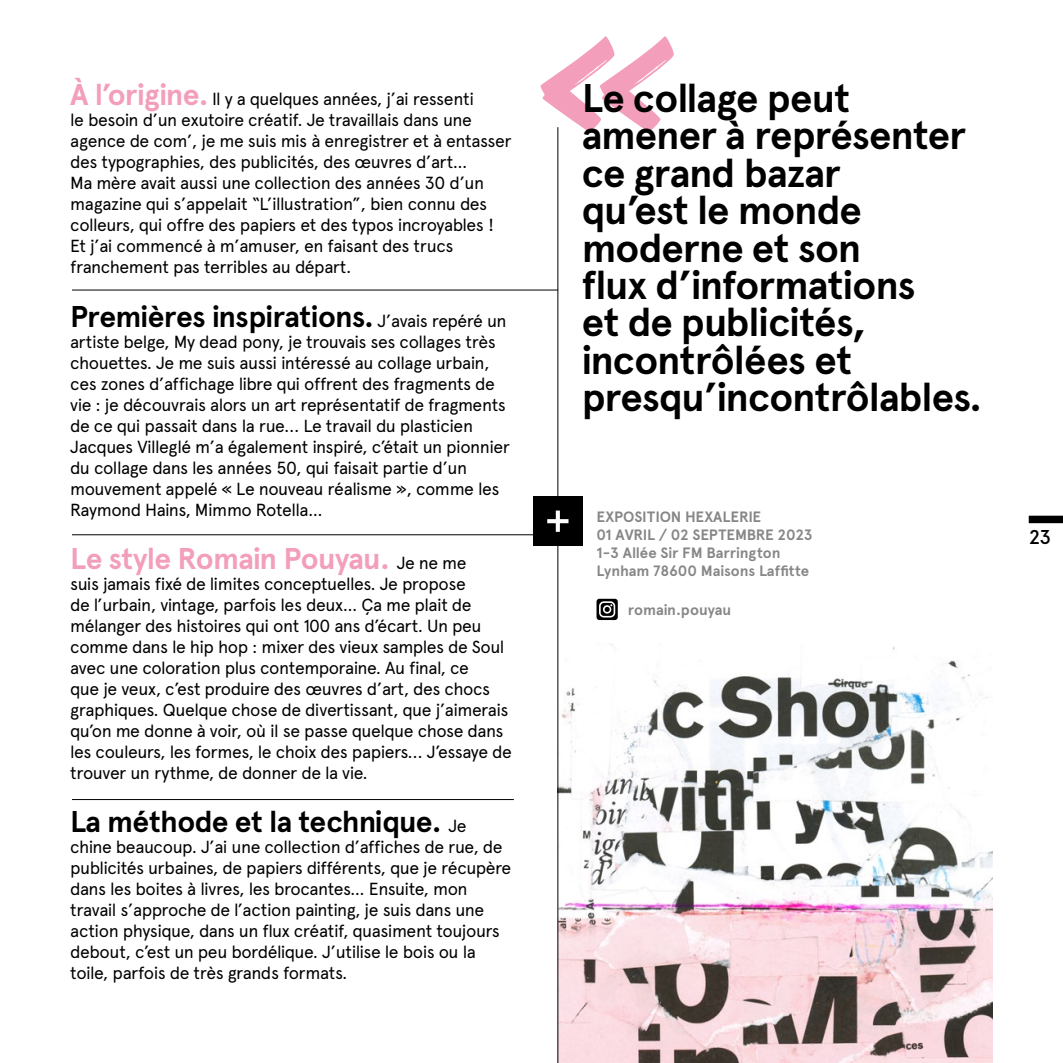
<style>
.page{position:relative;width:1063px;height:1063px;background:#fff}
.page>*{position:absolute;margin:0;border:0;box-sizing:border-box;transform-origin:0 0}
.t1{font:700 40px/37.5px "Apercu Pro";letter-spacing:-.025em;color:#000}
.t2{font:700 30px "Apercu Pro";letter-spacing:-.025em;color:#000}
.t3{font:700 30px "Apercu Pro";letter-spacing:-.025em;color:#f39eba}
.t4{font:500 20px "Apercu Pro";color:#000}
.t5{font:17.5px/21px "Apercu Pro";letter-spacing:-.03em;color:#000}
.t6{font:700 15px/18px "Apercu Pro";letter-spacing:-.005em;color:#878787}
.s1{font-weight:700;font-size:30px;color:#f39eba}
.s2{font-weight:400;font-size:17.5px}
.s3{font-weight:400;font-size:17.5px;color:#000}
</style>
<div class="page">
<div style="left:1029px;top:516px;width:34px;height:7px;background:#000"></div>
<svg style="left:540px;top:36px;width:134px;height:96px"></svg>
<img style="left:558px;top:643px;width:434px;height:420px">
<hr style="left:557px;top:127px;width:1px;height:936px;background:#000">
<hr style="left:72px;top:290px;width:486px;height:1px;background:#000">
<hr style="left:72px;top:534px;width:486px;height:1px;background:#000">
<hr style="left:72px;top:799px;width:442px;height:1px;background:#000">
<svg style="left:597px;top:599px;width:21px;height:21px"></svg>
<div style="left:533px;top:497px;width:49px;height:49px;background:#000"></div>
<svg style="left:547px;top:511px;width:22px;height:21px"></svg>
<p class="t5" style="left:70px;top:88px;width:443px"><span class="s1">À l’origine.</span> Il y a quelques années, j’ai ressenti<br>le besoin d’un exutoire créatif. Je travaillais dans une agence de com’, je me suis mis à enregistrer et à entasser des typographies, des publicités, des œuvres d’art…<br>Ma mère avait aussi une collection des années 30 d’un magazine qui s’appelait “L’illustration”, bien connu des colleurs, qui offre des papiers et des typos incroyables !<br>Et j’ai commencé à m’amuser, en faisant des trucs franchement pas terribles au départ.</p>
<p class="t2" style="left:70px;top:294px;width:438px">Premières inspirations. <span class="s2">J’avais repéré un</span></p>
<p class="t5" style="left:70px;top:330px;width:441px">artiste belge, My dead pony, je trouvais ses collages très chouettes. Je me suis aussi intéressé au collage urbain, ces zones d’affichage libre qui offrent des fragments de vie : je découvrais alors un art représentatif de fragments de ce qui passait dans la rue... Le travail du plasticien Jacques Villeglé m’a également inspiré, c’était un pionnier du collage dans les années 50, qui faisait partie d’un mouvement appelé « Le nouveau réalisme », comme les Raymond Hains, Mimmo Rotella…</p>
<p class="t3" style="left:70px;top:536px;width:398px">Le style Romain Pouyau. <span class="s3">Je ne me</span></p>
<p class="t5" style="left:70px;top:572px;width:443px">suis jamais fixé de limites conceptuelles. Je propose<br>de l’urbain, vintage, parfois les deux… Ça me plait de mélanger des histoires qui ont 100 ans d’écart. Un peu comme dans le hip hop : mixer des vieux samples de Soul avec une coloration plus contemporaine. Au final, ce<br>que je veux, c’est produire des œuvres d’art, des chocs graphiques. Quelque chose de divertissant, que j’aimerais qu’on me donne à voir, où il se passe quelque chose dans les couleurs, les formes, le choix des papiers... J’essaye de trouver un rythme, de donner de la vie.</p>
<p class="t2" style="left:70px;top:799px;width:398px">La méthode et la technique. <span class="s2">Je</span></p>
<p class="t5" style="left:70px;top:836px;width:443px">chine beaucoup. J’ai une collection d’affiches de rue, de publicités urbaines, de papiers différents, que je récupère dans les boites à livres, les brocantes… Ensuite, mon travail s’approche de l’action painting, je suis dans une action physique, dans un flux créatif, quasiment toujours debout, c’est un peu bordélique. J’utilise le bois ou la toile, parfois de très grands formats.</p>
<p class="t1" style="left:582px;top:78px;width:402px">Le collage peut amener à représenter ce grand bazar<br>qu’est le monde moderne et son<br>flux d’informations<br>et de publicités, incontrôlées et presqu’incontrôlables.</p>
<p class="t6" style="left:597px;top:507px;width:218px">EXPOSITION HEXALERIE<br>01 AVRIL / 02 SEPTEMBRE 2023<br>1-3 Allée Sir FM Barrington<br>Lynham 78600 Maisons Laffitte</p>
<p class="t6" style="left:628px;top:600px;width:105px">romain.pouyau</p>
<p class="t4" style="left:1029px;top:522px;width:24px">23</p>
</div>
